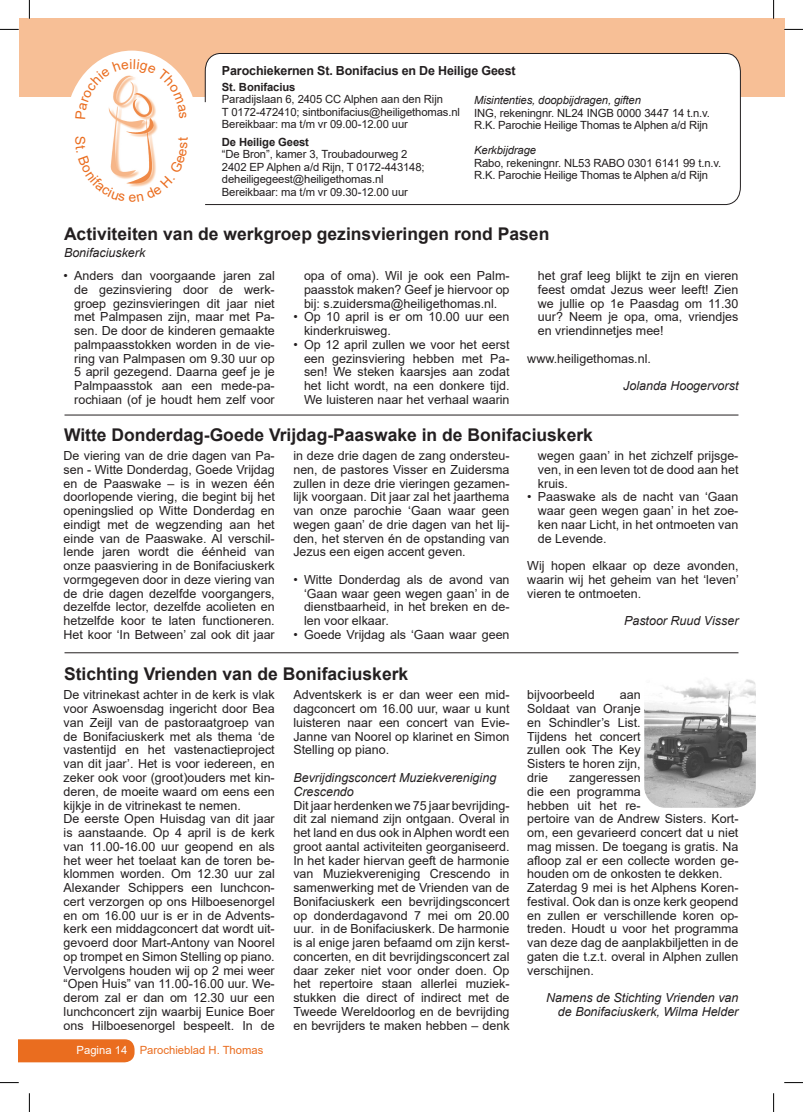
<style>
.page{position:relative;width:803px;height:1112px;background:#fff}
.page>*{position:absolute;margin:0;border:0;box-sizing:border-box;transform-origin:0 0}
.t1{font:700 17.5px "Arial";color:#231f20}
.t2{font:12.5px/13.8px "Arial";color:#231f20;text-align:justify}
.t3{font:italic 12.5px/13.8px "Arial";color:#231f20}
.t4{font:700 12.5px "Arial";letter-spacing:-.01em;color:#231f20}
.t5{font:11.25px/12.5px "Arial";letter-spacing:-.01em;color:#231f20}
.t6{font:italic 11.25px "Arial";letter-spacing:-.01em;color:#231f20}
.t7{font:11.25px "Arial";color:#ea6d1f}
.t8{font:700 11.25px "Arial";letter-spacing:-.01em;color:#231f20}
.s1{color:#fff}
</style>
<div class="page">
<div style="left:19px;top:1039px;width:116px;height:23px;background:#ea6d1f"></div>
<div style="left:19px;top:19px;width:765px;height:78px;background:#f7bf96"></div>
<div style="left:66px;top:51px;width:132px;height:149px;background:#fff;border-radius:50%"></div>
<img style="left:114px;top:119px;width:44px;height:17px">
<svg style="left:204px;top:53px;width:537px;height:152px"></svg>
<hr style="left:65px;top:415px;width:673px;height:1px;background:#231f20">
<hr style="left:65px;top:652px;width:673px;height:1px;background:#231f20">
<img style="left:644px;top:679px;width:112px;height:128px">
<svg style="left:0;top:29px;width:19px;height:1px"></svg>
<svg style="left:784px;top:29px;width:19px;height:1px"></svg>
<svg style="left:0;top:1082px;width:19px;height:1px"></svg>
<svg style="left:784px;top:1082px;width:19px;height:1px"></svg>
<svg style="left:29px;top:0;width:1px;height:19px"></svg>
<svg style="left:29px;top:1093px;width:1px;height:18px"></svg>
<svg style="left:773px;top:0;width:1px;height:19px"></svg>
<svg style="left:773px;top:1093px;width:1px;height:18px"></svg>
<svg style="left:110px;top:136px;width:46px;height:51px"></svg>
<svg style="left:75px;top:59px;width:112px;height:60px"></svg>
<p class="t4" style="left:222px;top:62px;width:295px">Parochiekernen St. Bonifacius en De Heilige Geest</p>
<p class="t8" style="left:222px;top:79px;width:75px">St. Bonifacius</p>
<p class="t5" style="left:222px;top:93px;width:240px">Paradijslaan 6, 2405 CC Alphen aan den Rijn<br>T 0172-472410; sintbonifacius@heiligethomas.nl<br>Bereikbaar: ma t/m vr 09.00-12.00 uur</p>
<p class="t8" style="left:222px;top:134px;width:89px">De Heilige Geest</p>
<p class="t5" style="left:222px;top:148px;width:204px">“De Bron”, kamer 3, Troubadourweg 2<br>2402 EP Alphen a/d Rijn, T 0172-443148; deheiligegeest@heiligethomas.nl Bereikbaar: ma t/m vr 09.30-12.00 uur</p>
<p class="t6" style="left:474px;top:93px;width:168px">Misintenties, doopbijdragen, giften</p>
<p class="t5" style="left:474px;top:106px;width:237px">ING, rekeningnr. NL24 INGB 0000 3447 14 t.n.v.<br>R.K. Parochie Heilige Thomas te Alphen a/d Rijn</p>
<p class="t6" style="left:474px;top:143px;width:63px">Kerkbijdrage</p>
<p class="t5" style="left:474px;top:156px;width:248px">Rabo, rekeningnr. NL53 RABO 0301 6141 99 t.n.v.<br>R.K. Parochie Heilige Thomas te Alphen a/d Rijn</p>
<h1 class="t1" style="left:64px;top:221px;width:487px">Activiteiten van de werkgroep gezinsvieringen rond Pasen</h1>
<p class="t3" style="left:64px;top:246px;width:83px">Bonifaciuskerk</p>
<p class="t2" style="left:74px;top:269px;width:202px;text-indent:-11px">• Anders dan voorgaande jaren zal de gezinsviering door de werk&shy;groep gezinsvieringen dit jaar niet met Palmpasen zijn, maar met Pa&shy;sen. De door de kinderen gemaakte palmpaasstokken worden in de vie&shy;ring van Palmpasen om 9.30 uur op 5 april gezegend. Daarna geef je je Palmpaasstok aan een mede-pa&shy;rochiaan (of je houdt hem zelf voor</p>
<p class="t2" style="left:304px;top:269px;width:207px">opa of oma). Wil je ook een Palm&shy;paasstok maken? Geef je hiervoor op bij: s.zuidersma@heiligethomas.nl.</p>
<p class="t2" style="left:304px;top:310px;width:207px;text-indent:-11px">• Op 10 april is er om 10.00 uur een kinderkruisweg.</p>
<p class="t2" style="left:304px;top:337px;width:207px;text-indent:-11px">• Op 12 april zullen we voor het eerst een gezinsviering hebben met Pa&shy;sen! We steken kaarsjes aan zodat het licht wordt, na een donkere tijd.<br>We luisteren naar het verhaal waarin</p>
<p class="t2" style="left:538px;top:269px;width:202px">het graf leeg blijkt te zijn en vieren feest omdat Jezus weer leeft! Zien we jullie op 1e Paasdag om 11.30 uur? Neem je opa, oma, vriendjes en vriendinnetjes mee!</p>
<p class="t2" style="left:527px;top:351px;width:125px">www.heiligethomas.nl.</p>
<p class="t3" style="left:623px;top:379px;width:117px">Jolanda Hoogervorst</p>
<h1 class="t1" style="left:64px;top:422px;width:530px">Witte Donderdag-Goede Vrijdag-Paaswake in de Bonifaciuskerk</h1>
<p class="t2" style="left:64px;top:448px;width:213px">De viering van de drie dagen van Pa&shy;sen - Witte Donderdag, Goede Vrijdag en de Paaswake – is in wezen één doorlopende viering, die begint bij het openingslied op Witte Donderdag en eindigt met de wegzending aan het einde van de Paaswake. Al verschil&shy;lende jaren wordt die éénheid van onze paasviering in de Bonifaciuskerk vormgegeven door in deze viering van de drie dagen dezelfde voorgangers, dezelfde lector, dezelfde acolieten en hetzelfde koor te laten functioneren.<br>Het koor ‘In Between’ zal ook dit jaar</p>
<p class="t2" style="left:293px;top:448px;width:218px">in deze drie dagen de zang ondersteu&shy;nen, de pastores Visser en Zuidersma zullen in deze drie vieringen gezamen&shy;lijk voorgaan. Dit jaar zal het jaarthema van onze parochie ‘Gaan waar geen wegen gaan’ de drie dagen van het lij&shy;den, het sterven én de opstanding van Jezus een eigen accent geven.</p>
<p class="t2" style="left:304px;top:572px;width:207px;text-indent:-11px">• Witte Donderdag als de avond van ‘Gaan waar geen wegen gaan’ in de dienstbaarheid, in het breken en de&shy;len voor elkaar.</p>
<p class="t2" style="left:293px;top:627px;width:218px">• Goede Vrijdag als ‘Gaan waar geen</p>
<h1 class="t1" style="left:64px;top:661px;width:346px">Stichting Vrienden van de Bonifaciuskerk</h1>
<p class="t2" style="left:64px;top:688px;width:213px;text-align:left">De vitrinekast achter in de kerk is vlak voor Aswoensdag ingericht door Bea van Zeijl van de pastoraatgroep van de Bonifaciuskerk met als thema ‘de vastentijd en het vastenactieproject van dit jaar’. Het is voor iedereen, en zeker ook voor (groot)ouders met kin&shy;deren, de moeite waard om eens een kijkje in de vitrinekast te nemen.<br>De eerste Open Huisdag van dit jaar is aanstaande. Op 4 april is de kerk van 11.00-16.00 uur geopend en als het weer het toelaat kan de toren be&shy;klommen worden. Om 12.30 uur zal Alexander Schippers een lunchcon&shy;cert verzorgen op ons Hilboesenorgel en om 16.00 uur is er in de Advents&shy;kerk een middagconcert dat wordt uit&shy;gevoerd door Mart-Antony van Noorel op trompet en Simon Stelling op piano.<br>Vervolgens houden wij op 2 mei weer “Open Huis” van 11.00-16.00 uur. We&shy;derom zal er dan om 12.30 uur een lunchconcert zijn waarbij Eunice Boer ons Hilboesenorgel bespeelt. In de</p>
<p class="t7" style="left:77px;top:1042px;width:188px"><span class="s1">Pagina 14</span> Parochieblad H. Thomas</p>
<p class="t2" style="left:293px;top:688px;width:218px">Adventskerk is er dan weer een mid&shy;dagconcert om 16.00 uur, waar u kunt luisteren naar een concert van Evie-Janne van Noorel op klarinet en Simon Stelling op piano.</p>
<p class="t3" style="left:293px;top:770px;width:204px">Bevrijdingsconcert Muziekvereniging<br>Crescendo</p>
<p class="t2" style="left:293px;top:798px;width:218px">Dit jaar herdenken we 75 jaar bevrijding&shy;dit zal niemand zijn ontgaan. Overal in het land en dus ook in Alphen wordt een groot aantal activiteiten georganiseerd.<br>In het kader hiervan geeft de harmonie van Muziekvereniging Crescendo in samenwerking met de Vrienden van de Bonifaciuskerk een bevrijdingsconcert op donderdagavond 7 mei om 20.00 uur. in de Bonifaciuskerk. De harmonie is al enige jaren befaamd om zijn kerst&shy;concerten, en dit bevrijdingsconcert zal daar zeker niet voor onder doen. Op het repertoire staan allerlei muziek&shy;stukken die direct of indirect met de Tweede Wereldoorlog en de bevrijding en bevrijders te maken hebben – denk</p>
<p class="t2" style="left:538px;top:448px;width:202px">wegen gaan’ in het zichzelf prijsge&shy;ven, in een leven tot de dood aan het kruis.</p>
<p class="t2" style="left:538px;top:490px;width:202px;text-indent:-11px">• Paaswake als de nacht van ‘Gaan waar geen wegen gaan’ in het zoe&shy;ken naar Licht, in het ontmoeten van de Levende.</p>
<p class="t2" style="left:527px;top:558px;width:213px">Wij hopen elkaar op deze avonden, waarin wij het geheim van het ‘leven’ vieren te ontmoeten.</p>
<p class="t3" style="left:624px;top:614px;width:116px">Pastoor Ruud Visser</p>
<p class="t2" style="left:527px;top:688px;width:69px">bijvoorbeeld</p>
<p class="t2" style="left:527px;top:688px;width:115px;text-indent:93px">aan Soldaat van Oranje en Schindler’s List.<br>Tijdens het concert zullen ook The Key Sisters te horen zijn, drie</p>
<p class="t2" style="left:527px;top:770px;width:213px;text-align:left;text-indent:42px">zangeressen<br>die een programma<br>hebben uit het re-<br>pertoire van de Andrew Sisters. Kort&shy;om, een gevarieerd concert dat u niet mag missen. De toegang is gratis. Na afloop zal er een collecte worden ge&shy;houden om de onkosten te dekken.<br>Zaterdag 9 mei is het Alphens Koren&shy;festival. Ook dan is onze kerk geopend en zullen er verschillende koren op&shy;treden. Houdt u voor het programma van deze dag de aanplakbiljetten in de gaten die t.z.t. overal in Alphen zullen verschijnen.</p>
<p class="t3" style="left:546px;top:990px;width:194px;text-align:right">Namens de Stichting Vrienden van de Bonifaciuskerk, Wilma Helder</p>
</div>
